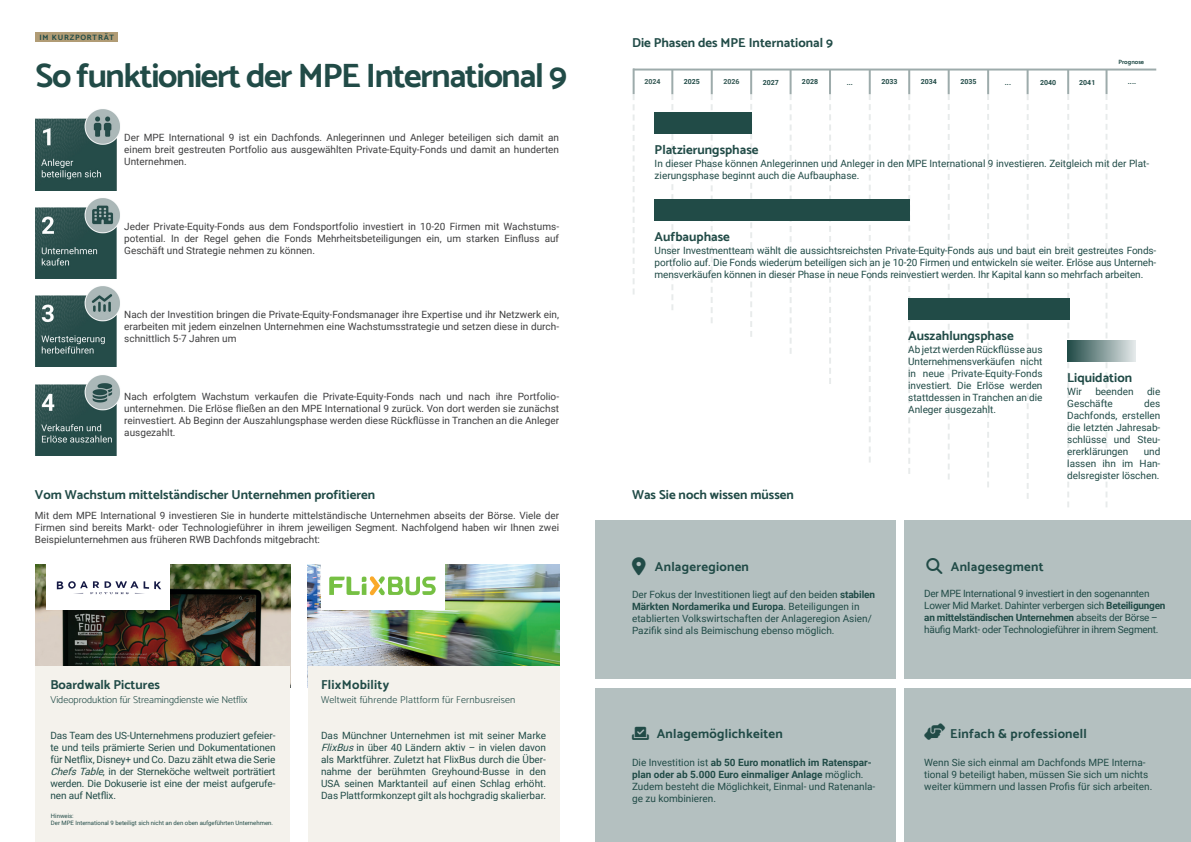
<style>
.page{position:relative;width:1191px;height:842px;background:#fff}
.page>*{position:absolute;margin:0;border:0;box-sizing:border-box;transform-origin:0 0}
.t1{font:700 34px "Catamaran";letter-spacing:-.04em;color:#214b47}
.t2{font:700 13px "Catamaran";color:#214b47}
.t3{font:700 13px "Catamaran";letter-spacing:.02em;color:#214b47}
.t4{font:10px/12px "Roboto";color:#214b47;text-align:justify}
.t5{font:10px/12px "Roboto";color:#3e3e3f;text-align:justify}
.t6{font:10px/12px "Roboto";letter-spacing:-.025em;color:#214b47}
.t7{font:300 10px "Catamaran";color:#214b47}
.t8{font:300 10px "Catamaran";letter-spacing:.02em;color:#214b47}
.t9{font:700 7.8px "Catamaran";letter-spacing:.1em;color:#214b47}
.t10{font:700 7px "Roboto";color:#214b47}
.t11{font:700 7px "Roboto";color:#345753}
.t12{font:700 6.2px "Catamaran";color:#214b47}
.t13{font:6px/7.2px "Roboto";color:#214b47}
.s1{font-style:italic}
.s2{font-weight:700}
</style>
<div class="page">
<img style="left:36px;top:109px;width:84px;height:81px">
<img style="left:36px;top:375px;width:84px;height:80px">
<img style="left:36px;top:198px;width:84px;height:80px">
<img style="left:36px;top:286px;width:84px;height:81px">
<div style="left:36px;top:33px;width:82px;height:9px;background:#b19c75"></div>
<img style="left:308px;top:565px;width:251px;height:101px">
<div style="left:308px;top:666px;width:251px;height:176px;background:#f4f2ec"></div>
<div style="left:321px;top:564px;width:123px;height:45px;background:#fff"></div>
<svg style="left:329px;top:576px;width:107px;height:19px"></svg>
<img style="left:35px;top:565px;width:255px;height:122px">
<div style="left:36px;top:666px;width:254px;height:176px;background:#f4f2ec"></div>
<div style="left:46px;top:564px;width:124px;height:45px;background:#fff"></div>
<svg style="left:57px;top:581px;width:104px;height:13px"></svg>
<svg style="left:633px;top:94px;width:1px;height:201px"></svg>
<svg style="left:671px;top:94px;width:2px;height:216px"></svg>
<svg style="left:710px;top:94px;width:2px;height:229px"></svg>
<svg style="left:750px;top:94px;width:2px;height:243px"></svg>
<svg style="left:789px;top:94px;width:2px;height:260px"></svg>
<svg style="left:829px;top:94px;width:2px;height:290px"></svg>
<svg style="left:868px;top:94px;width:2px;height:369px"></svg>
<svg style="left:908px;top:94px;width:2px;height:380px"></svg>
<svg style="left:947px;top:94px;width:2px;height:386px"></svg>
<svg style="left:987px;top:94px;width:2px;height:393px"></svg>
<svg style="left:1026px;top:94px;width:2px;height:405px"></svg>
<svg style="left:1067px;top:94px;width:2px;height:413px"></svg>
<svg style="left:1105px;top:94px;width:2px;height:413px"></svg>
<hr style="left:633px;top:69px;width:523px;height:2px;background:#9dabab">
<hr style="left:632px;top:69px;width:2px;height:25px;background:#9dabab">
<hr style="left:671px;top:69px;width:2px;height:25px;background:#9dabab">
<hr style="left:710px;top:69px;width:2px;height:25px;background:#9dabab">
<hr style="left:750px;top:69px;width:2px;height:25px;background:#9dabab">
<hr style="left:789px;top:69px;width:2px;height:25px;background:#9dabab">
<hr style="left:829px;top:69px;width:2px;height:25px;background:#9dabab">
<hr style="left:868px;top:69px;width:2px;height:25px;background:#9dabab">
<hr style="left:987px;top:69px;width:2px;height:25px;background:#9dabab">
<hr style="left:1026px;top:69px;width:2px;height:25px;background:#9dabab">
<hr style="left:1067px;top:69px;width:2px;height:25px;background:#9dabab">
<hr style="left:1105px;top:69px;width:2px;height:25px;background:#9dabab">
<hr style="left:908px;top:69px;width:2px;height:25px;background:#9dabab">
<hr style="left:947px;top:69px;width:2px;height:25px;background:#9dabab">
<div style="left:654px;top:112px;width:98px;height:22px;background:#214b47"></div>
<div style="left:654px;top:200px;width:256px;height:21px;background:#214b47"></div>
<div style="left:908px;top:299px;width:161px;height:21px;background:#214b47"></div>
<div style="left:1067px;top:341px;width:68px;height:21px;background:linear-gradient(to right,#204a46,#e0e5e6)"></div>
<div style="left:904px;top:689px;width:287px;height:153px;background:#b4c0c0"></div>
<div style="left:595px;top:689px;width:301px;height:153px;background:#b4c0c0"></div>
<div style="left:595px;top:520px;width:301px;height:159px;background:#b4c0c0"></div>
<div style="left:904px;top:520px;width:287px;height:159px;background:#b4c0c0"></div>
<p class="t9" style="left:39px;top:31px;width:76px">IM KURZPORTRÄT</p>
<h1 class="t1" style="left:36px;top:50px;width:533px">So funktioniert der MPE International 9</h1>
<p class="t5" style="left:124px;top:131px;width:436px">Der MPE International 9 ist ein Dachfonds. Anlegerinnen und Anleger beteiligen sich damit an einem breit gestreuten Portfolio aus ausgewählten Private-Equity-Fonds und damit an hunderten Unternehmen.</p>
<p class="t5" style="left:124px;top:220px;width:436px">Jeder Private-Equity-Fonds aus dem Fondsportfolio investiert in 10-20 Firmen mit Wachstums&shy;potential. In der Regel gehen die Fonds Mehrheitsbeteiligungen ein, um starken Einfluss auf Geschäft und Strategie nehmen zu können.</p>
<p class="t5" style="left:124px;top:308px;width:436px">Nach der Investition bringen die Private-Equity-Fondsmanager ihre Expertise und ihr Netzwerk ein, erarbeiten mit jedem einzelnen Unternehmen eine Wachstumsstrategie und setzen diese in durch&shy;schnittlich 5-7 Jahren um</p>
<p class="t5" style="left:124px;top:390px;width:436px">Nach erfolgtem Wachstum verkaufen die Private-Equity-Fonds nach und nach ihre Portfolio&shy;unternehmen. Die Erlöse fließen an den MPE International 9 zurück. Von dort werden sie zunächst reinvestiert. Ab Beginn der Auszahlungsphase werden diese Rückflüsse in Tranchen an die Anleger ausgezahlt.</p>
<h2 class="t2" style="left:35px;top:485px;width:342px">Vom Wachstum mittelständischer Unternehmen profitieren</h2>
<p class="t5" style="left:35px;top:509px;width:525px">Mit dem MPE International 9 investieren Sie in hunderte mittelständische Unternehmen abseits der Börse. Viele der Firmen sind bereits Markt- oder Technologieführer in ihrem jeweiligen Segment. Nachfolgend haben wir Ihnen zwei Beispielunternehmen aus früheren RWB Dachfonds mitgebracht:</p>
<h2 class="t2" style="left:50px;top:674px;width:111px">Boardwalk Pictures</h2>
<p class="t7" style="left:50px;top:692px;width:198px">Videoproduktion für Streamingdienste wie Netflix</p>
<p class="t4" style="left:50px;top:729px;width:227px">Das Team des US-Unternehmens produziert gefeier&shy;te und teils prämierte Serien und Dokumentationen für Netflix, Disney+ und Co. Dazu zählt etwa die Serie <span class="s1">ChefsTable</span>, in der Sterneköche weltweit porträtiert werden. Die Dokuserie ist eine der meist aufgerufe&shy;nen auf Netflix.</p>
<p class="t13" style="left:51px;top:812px;width:224px">Hinweis:<br>Der MPE International 9 beteiligt sich nicht an den oben aufgeführten Unternehmen.</p>
<h2 class="t3" style="left:321px;top:674px;width:70px">FlixMobility</h2>
<p class="t4" style="left:321px;top:729px;width:227px">Das Münchner Unternehmen ist mit seiner Marke <span class="s1">FlixBus</span>in über 40 Ländern aktiv – in vielen davon als Marktführer. Zuletzt hat FlixBus durch die Über&shy;nahme der berühmten Greyhound-Busse in den USA seinen Marktanteil auf einen Schlag erhöht.<br>Das Plattformkonzept gilt als hochgradig skalierbar.</p>
<p class="t8" style="left:321px;top:692px;width:196px">Weltweit führende Plattform für Fernbusreisen</p>
<h2 class="t2" style="left:632px;top:33px;width:202px">Die Phasen des MPE International 9</h2>
<p class="t12" style="left:1118px;top:57px;width:27px">Prognose</p>
<p class="t11" style="left:644px;top:77px;width:18px">2024</p>
<p class="t10" style="left:684px;top:77px;width:18px">2025</p>
<p class="t11" style="left:723px;top:77px;width:18px">2026</p>
<p class="t10" style="left:763px;top:77px;width:18px">2027</p>
<p class="t10" style="left:802px;top:77px;width:18px">2028</p>
<p class="t10" style="left:847px;top:77px;width:8px">...</p>
<p class="t10" style="left:881px;top:77px;width:18px">2033</p>
<p class="t10" style="left:1005px;top:77px;width:8px">...</p>
<p class="t10" style="left:1040px;top:77px;width:18px">2040</p>
<p class="t10" style="left:1079px;top:77px;width:18px">2041</p>
<p class="t10" style="left:1128px;top:77px;width:10px">....</p>
<p class="t10" style="left:920px;top:77px;width:18px">2034</p>
<p class="t10" style="left:960px;top:77px;width:18px">2035</p>
<h2 class="t2" style="left:654px;top:140px;width:105px">Platzierungsphase</h2>
<p class="t4" style="left:654px;top:157px;width:496px">In dieser Phase können Anlegerinnen und Anleger in den MPE International 9 investieren. Zeitgleich mit der Plat&shy;zierungsphase beginnt auch die Aufbauphase.</p>
<h2 class="t2" style="left:654px;top:227px;width:77px">Aufbauphase</h2>
<p class="t4" style="left:654px;top:244px;width:503px">Unser Investmentteam wählt die aussichtsreichsten Private-Equity-Fonds aus und baut ein breit gestreutes Fonds&shy;portfolio auf. Die Fonds wiederum beteiligen sich an je 10-20 Firmen und entwickeln sie weiter. Erlöse aus Unterneh&shy;mensverkäufen können in dieser Phase in neue Fonds reinvestiert werden. Ihr Kapital kann so mehrfach arbeiten.</p>
<h2 class="t2" style="left:632px;top:485px;width:163px">Was Sie noch wissen müssen</h2>
<h2 class="t3" style="left:655px;top:557px;width:96px">Anlageregionen</h2>
<p class="t4" style="left:632px;top:588px;width:245px;text-align:left">Der Fokus der Investitionen liegt auf den beiden <span class="s2">stabilen Märkten Nordamerika und Europa</span>. Beteiligungen in etablierten Volkswirtschaften der Anlageregion Asien/ Pazifik sind als Beimischung ebenso möglich.</p>
<h2 class="t2" style="left:908px;top:326px;width:107px">Auszahlungsphase</h2>
<p class="t4" style="left:908px;top:343px;width:136px">Ab jetzt werden Rückflüsse aus Unternehmensverkäufen nicht in neue Private-Equity-Fonds investiert. Die Erlöse werden stattdessen in Tranchen an die Anleger ausgezahlt.</p>
<h2 class="t2" style="left:1067px;top:368px;width:66px">Liquidation</h2>
<p class="t4" style="left:1067px;top:385px;width:16px">Wir</p>
<p class="t4" style="left:1095px;top:385px;width:40px">beenden</p>
<p class="t4" style="left:1147px;top:385px;width:15px">die</p>
<p class="t4" style="left:1067px;top:397px;width:47px">Geschäfte</p>
<p class="t4" style="left:1067px;top:397px;width:95px;text-indent:77px">des Dachfonds, erstellen die letzten Jahresab&shy;schlüsse und Steu&shy;ererklärungen</p>
<p class="t4" style="left:1067px;top:445px;width:95px;text-indent:76px">und lassen ihn im Han&shy;delsregister löschen.</p>
<h2 class="t3" style="left:950px;top:557px;width:94px">Anlagesegment</h2>
<p class="t6" style="left:924px;top:587px;width:243px">Der MPE International 9 investiert in den sogenannten Lower Mid Market. Dahinter verbergen sich <span class="s2">Beteiligungen an mittelständischen Unternehmen</span> abseits der Börse – häufig Markt- oder Technologieführer in ihrem Segment.</p>
<h2 class="t3" style="left:656px;top:723px;width:128px">Anlagemöglichkeiten</h2>
<p class="t4" style="left:632px;top:756px;width:245px;text-align:left">Die Investition ist <span class="s2">ab 50 Euro monatlich im Ratenspar&shy;plan oder ab 5.000 Euro einmaliger Anlage</span> möglich.<br>Zudem besteht die Möglichkeit, Einmal- und Ratenanla&shy;ge zu kombinieren.</p>
<h2 class="t3" style="left:950px;top:723px;width:138px">Einfach &amp; professionell</h2>
<p class="t4" style="left:924px;top:756px;width:230px;text-align:left">Wenn Sie sich einmal am Dachfonds MPE Interna&shy;tional 9 beteiligt haben, müssen Sie sich um nichts weiter kümmern und lassen Profis für sich arbeiten.</p>
</div>
